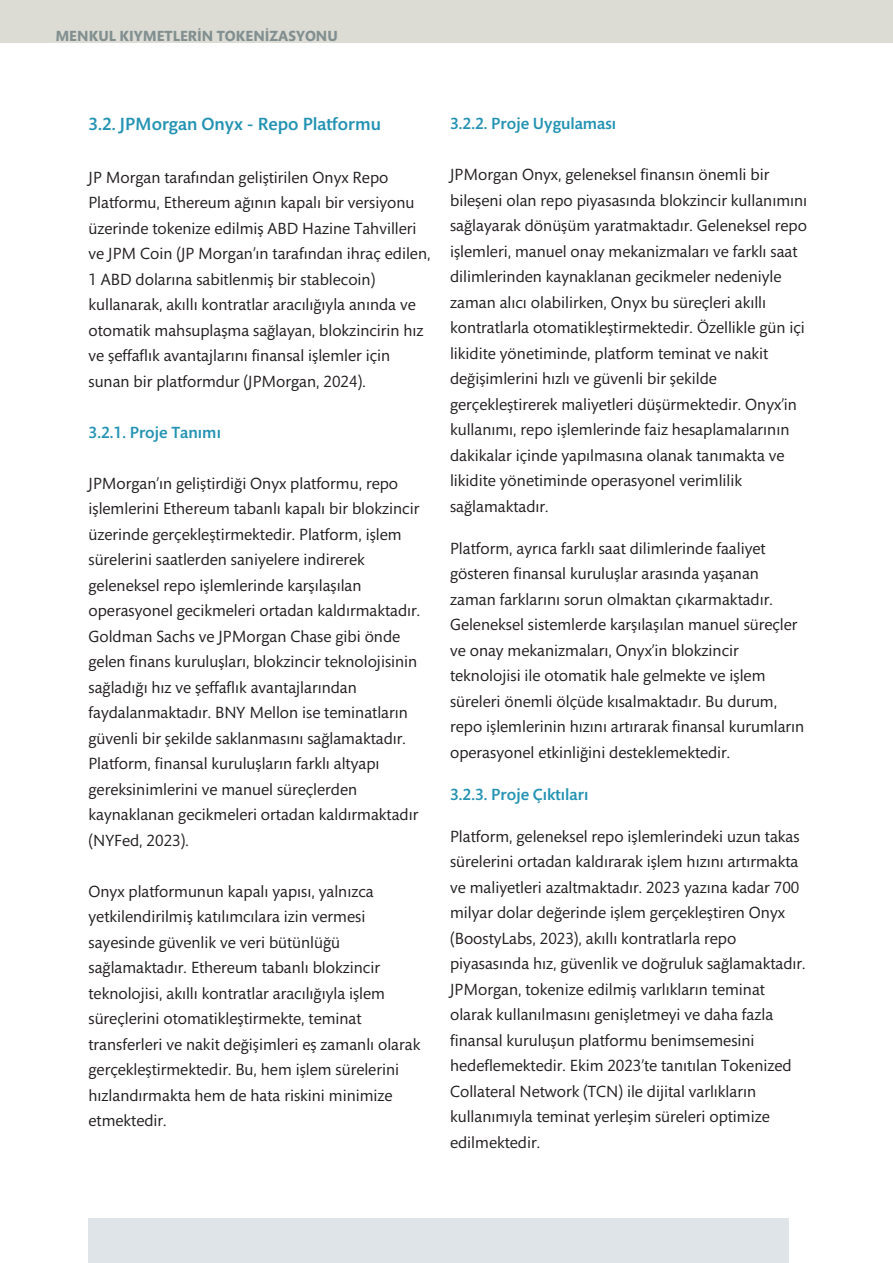
<style>
.page{position:relative;width:893px;height:1263px;background:#fff}
.page>*{position:absolute;margin:0;border:0;box-sizing:border-box;transform-origin:0 0}
.t1{font:500 18px "Mundo Sans Std";color:#2493b3}
.t2{font:16.5px/25.5px "Mundo Sans Std";color:#231f20}
.t3{font:500 16.5px "Mundo Sans Std";color:#2493b3}
.t4{font:700 15px "Mundo Sans Std";color:#818f90}
</style>
<div class="page">
<div style="left:88px;top:1218px;width:701px;height:45px;background:#dfe4e8"></div>
<div style="left:0;top:0;width:893px;height:43px;background:#dcdcd4"></div>
<p class="t4" style="left:55px;top:31px;width:284px">MENKUL KIYMETLERİN TOKENİZASYONU</p>
<p class="t1" style="left:89px;top:118px;width:294px">3.2. JPMorgan Onyx - Repo Platformu</p>
<p class="t2" style="left:89px;top:166px;width:343px">JP Morgan tarafından geliştirilen Onyx Repo Platformu, Ethereum ağının kapalı bir versiyonu üzerinde tokenize edilmiş ABD Hazine Tahvilleri ve JPM Coin (JP Morgan’ın tarafından ihraç edilen, 1 ABD dolarına sabitlenmiş bir stablecoin) kullanarak, akıllı kontratlar aracılığıyla anında ve otomatik mahsuplaşma sağlayan, blokzincirin hız ve şeffaflık avantajlarını finansal işlemler için sunan bir platformdur (JPMorgan, 2024).</p>
<p class="t3" style="left:89px;top:426px;width:134px">3.2.1. Proje Tanımı</p>
<p class="t2" style="left:89px;top:472px;width:333px">JPMorgan’ın geliştirdiği Onyx platformu, repo işlemlerini Ethereum tabanlı kapalı bir blokzincir üzerinde gerçekleştirmektedir. Platform, işlem sürelerini saatlerden saniyelere indirerek geleneksel repo işlemlerinde karşılaşılan operasyonel gecikmeleri ortadan kaldırmaktadır.<br>Goldman Sachs ve JPMorgan Chase gibi önde gelen finans kuruluşları, blokzincir teknolojisinin sağladığı hız ve şeffaflık avantajlarından faydalanmaktadır. BNY Mellon ise teminatların güvenli bir şekilde saklanmasını sağlamaktadır.<br>Platform, finansal kuruluşların farklı altyapı gereksinimlerini ve manuel süreçlerden kaynaklanan gecikmeleri ortadan kaldırmaktadır (NYFed, 2023).</p>
<p class="t2" style="left:89px;top:880px;width:333px">Onyx platformunun kapalı yapısı, yalnızca yetkilendirilmiş katılımcılara izin vermesi sayesinde güvenlik ve veri bütünlüğü sağlamaktadır. Ethereum tabanlı blokzincir teknolojisi, akıllı kontratlar aracılığıyla işlem süreçlerini otomatikleştirmekte, teminat transferleri ve nakit değişimleri eş zamanlı olarak gerçekleştirmektedir. Bu, hem işlem sürelerini hızlandırmakta hem de hata riskini minimize etmektedir.</p>
<p class="t3" style="left:450px;top:118px;width:168px">3.2.2. Proje Uygulaması</p>
<p class="t2" style="left:450px;top:164px;width:359px">JPMorgan Onyx, geleneksel finansın önemli bir bileşeni olan repo piyasasında blokzincir kullanımını sağlayarak dönüşüm yaratmaktadır. Geleneksel repo işlemleri, manuel onay mekanizmaları ve farklı saat dilimlerinden kaynaklanan gecikmeler nedeniyle zaman alıcı olabilirken, Onyx bu süreçleri akıllı kontratlarla otomatikleştirmektedir. Özellikle gün içi likidite yönetiminde, platform teminat ve nakit değişimlerini hızlı ve güvenli bir şekilde gerçekleştirerek maliyetleri düşürmektedir. Onyx’in kullanımı, repo işlemlerinde faiz hesaplamalarının dakikalar içinde yapılmasına olanak tanımakta ve likidite yönetiminde operasyonel verimlilik sağlamaktadır.</p>
<p class="t2" style="left:450px;top:537px;width:356px">Platform, ayrıca farklı saat dilimlerinde faaliyet gösteren finansal kuruluşlar arasında yaşanan zaman farklarını sorun olmaktan çıkarmaktadır.<br>Geleneksel sistemlerde karşılaşılan manuel süreçler ve onay mekanizmaları, Onyx’in blokzincir teknolojisi ile otomatik hale gelmekte ve işlem süreleri önemli ölçüde kısalmaktadır. Bu durum, repo işlemlerinin hızını artırarak finansal kurumların operasyonel etkinliğini desteklemektedir.</p>
<p class="t3" style="left:450px;top:788px;width:140px">3.2.3. Proje Çıktıları</p>
<p class="t2" style="left:450px;top:825px;width:357px">Platform, geleneksel repo işlemlerindeki uzun takas sürelerini ortadan kaldırarak işlem hızını artırmakta ve maliyetleri azaltmaktadır. 2023 yazına kadar 700 milyar dolar değerinde işlem gerçekleştiren Onyx (BoostyLabs, 2023), akıllı kontratlarla repo piyasasında hız, güvenlik ve doğruluk sağlamaktadır.<br>JPMorgan, tokenize edilmiş varlıkların teminat olarak kullanılmasını genişletmeyi ve daha fazla finansal kuruluşun platformu benimsemesini hedeflemektedir. Ekim 2023’te tanıtılan Tokenized Collateral Network (TCN) ile dijital varlıkların kullanımıyla teminat yerleşim süreleri optimize edilmektedir.</p>
</div>
